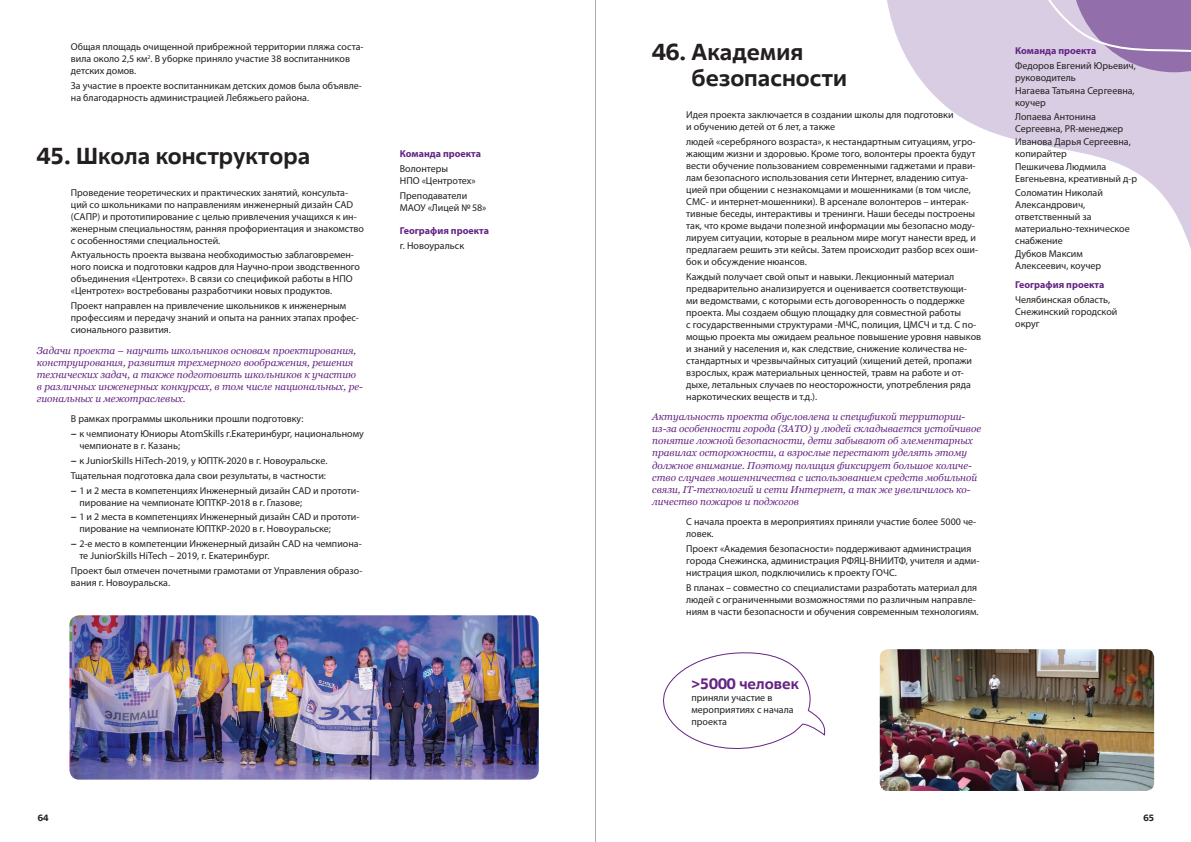
<style>
.page{position:relative;width:1191px;height:842px;background:#fff}
.page>*{position:absolute;margin:0;border:0;box-sizing:border-box;transform-origin:0 0}
.t1{font:700 23px/26px "Rosatom";color:#231f20}
.t2{font:700 15px "Rosatom";color:#642483}
.t3{font:10px/12px "Myriad Pro";color:#231f20}
.t4{font:italic 10px/12px "Georgia";color:#642483}
.t5{font:700 10px "Myriad Pro";color:#642483}
.t6{font:700 9px "Rosatom";color:#231f20}
.s1{font-weight:700}
</style>
<div class="page">
<svg style="left:887px;top:0;width:304px;height:249px"></svg>
<svg style="left:995px;top:0;width:196px;height:167px;background:#cebfda"></svg>
<img style="left:69px;top:615px;width:470px;height:165px">
<img style="left:879px;top:649px;width:275px;height:142px">
<svg style="left:663px;top:652px;width:163px;height:97px"></svg>
<hr style="left:595px;top:0;width:1px;height:842px;background:#a8a9ad">
<p class="t3" style="left:71px;top:41px;width:294px">Общая площадь очищенной прибрежной территории пляжа соста&shy;вила около 2,5 км<sup>2</sup>. В уборке приняло участие 38 воспитанников детских домов.</p>
<p class="t3" style="left:71px;top:79px;width:293px">За участие в проекте воспитанникам детских домов была объявле&shy;на благодарность администрацией Лебяжьего района.</p>
<h1 class="t1" style="left:37px;top:142px;width:275px">45. Школа конструктора</h1>
<p class="t3" style="left:71px;top:186px;width:295px">Проведение теоретических и практических занятий, консульта&shy;ций со школьниками по направлениям инженерный дизайн CAD (САПР) и прототипирование с целью привлечения учащихся к ин&shy;женерным специальностям, ранняя профориентация и знакомство с особенностями специальностей.</p>
<p class="t3" style="left:71px;top:249px;width:291px">Актуальность проекта вызвана необходимостью заблаговремен&shy;ного поиска и подготовки кадров для Научно-прои зводственного объединения «Центротех». В связи со спецификой работы в НПО «Центротех» востребованы разработчики новых продуктов.</p>
<p class="t3" style="left:71px;top:300px;width:290px">Проект направлен на привлечение школьников к инженерным профессиям и передачу знаний и опыта на ранних этапах профес&shy;сионального развития.</p>
<p class="t4" style="left:37px;top:344px;width:328px">Задачи проекта – научить школьников основам проектирования, конструирования, развития трехмерного воображения, решения технических задач, а также подготовить школьников к участию в различных инженерных конкурсах, в том числе национальных, ре&shy;гиональных и межотраслевых.</p>
<p class="t3" style="left:71px;top:411px;width:294px;line-height:14.8px">В рамках программы школьники прошли подготовку:<br><span class="s1">−</span> к чемпионату Юниоры AtomSkills г.Екатеринбург, национальному</p>
<p class="t3" style="left:71px;top:438px;width:290px;line-height:14.8px;text-indent:8px">чемпионате в г. Казань;<br><span class="s1">−</span> к JuniorSkills HiTech-2019, у ЮПТК-2020 в г. Новоуральске.<br>Тщательная подготовка дала свои результаты, в частности:<br><span class="s1">−</span> 1 и 2 места в компетенциях Инженерный дизайн CAD и прототи-</p>
<p class="t3" style="left:71px;top:495px;width:290px;line-height:14.8px;text-indent:8px">пирование на чемпионате ЮПТКР-2018 в г. Глазове;<br><span class="s1">−</span> 1 и 2 места в компетенциях Инженерный дизайн CAD и прототи-</p>
<p class="t3" style="left:71px;top:521px;width:292px;line-height:14.8px;text-indent:8px">пирование на чемпионате ЮПТКР-2020 в г. Новоуральске;<br><span class="s1">−</span> 2-е место в компетенции Инженерный дизайн CAD на чемпиона-</p>
<p class="t3" style="left:71px;top:548px;width:293px;line-height:14.8px;text-indent:8px">те JuniorSkills HiTech – 2019, г. Екатеринбург.<br>Проект был отмечен почетными грамотами от Управления образо-</p>
<p class="t3" style="left:71px;top:577px;width:101px">вания г. Новоуральска.</p>
<p class="t5" style="left:400px;top:147px;width:83px">Команда проекта</p>
<p class="t3" style="left:400px;top:163px;width:77px">Волонтеры<br>НПО «Центротех»</p>
<p class="t3" style="left:400px;top:189px;width:88px">Преподаватели<br>МАОУ «Лицей № 58»</p>
<p class="t5" style="left:400px;top:224px;width:91px">География проекта</p>
<p class="t3" style="left:400px;top:240px;width:66px">г. Новоуральск</p>
<h1 class="t1" style="left:691px;top:39px;width:157px;text-indent:-39px">46. Академия безопасности</h1>
<p class="t3" style="left:686px;top:109px;width:269px">Идея проекта заключается в создании школы для подготовки и обучению детей от 6 лет, а также</p>
<p class="t3" style="left:686px;top:136px;width:293px">людей «серебряного возраста», к нестандартным ситуациям, угро&shy;жающим жизни и здоровью. Кроме того, волонтеры проекта будут вести обучение пользованием современными гаджетами и прави&shy;лам безопасного использования сети Интернет, владению ситуа&shy;цией при общении с незнакомцами и мошенниками (в том числе, СМС- и интернет-мошенники). В арсенале волонтеров – интерак&shy;тивные беседы, интерактивы и тренинги. Наши беседы построены так, что кроме выдачи полезной информации мы безопасно моду&shy;лируем ситуации, которые в реальном мире могут нанести вред, и предлагаем решить эти кейсы. Затем происходит разбор всех оши&shy;бок и обсуждение нюансов.</p>
<p class="t3" style="left:686px;top:270px;width:296px">Каждый получает свой опыт и навыки. Лекционный материал предварительно анализируется и оценивается соответствующи&shy;ми ведомствами, с которыми есть договоренность о поддержке проекта. Мы создаем общую площадку для совместной работы<br>с государственными структурами -МЧС, полиция, ЦМСЧ и т.д. С по&shy;мощью проекта мы ожидаем реальное повышение уровня навыков и знаний у населения и, как следствие, снижение количества не&shy;стандартных и чрезвычайных ситуаций (хищений детей, пропажи взрослых, краж материальных ценностей, травм на работе и от&shy;дыхе, летальных случаев по неосторожности, употребления ряда наркотических веществ и т.д.).</p>
<p class="t4" style="left:652px;top:411px;width:330px">Актуальность проекта обусловлена и спецификой территории&shy;из-за особенности города (ЗАТО) у людей складывается устойчивое понятие ложной безопасности, дети забывают об элементарных правилах осторожности, а взрослые перестают уделять этому должное внимание. Поэтому полиция фиксирует большое количе&shy;ство случаев мошенничества с использованием средств мобильной связи, IT-технологий и сети Интернет, а так же увеличилось ко&shy;личество пожаров и поджогов</p>
<p class="t3" style="left:686px;top:515px;width:291px">С начала проекта в мероприятиях приняли участие более 5000 че&shy;ловек.</p>
<p class="t3" style="left:686px;top:542px;width:295px">Проект «Академия безопасности» поддерживают администрация города Снежинска, администрация РФЯЦ-ВНИИТФ, учителя и адми&shy;нистрация школ, подключились к проекту ГОЧС.</p>
<p class="t3" style="left:686px;top:581px;width:294px">В планах – совместно со специалистами разработать материал для людей с ограниченными возможностями по различным направле&shy;ниям в части безопасности и обучения современным технологиям.</p>
<h2 class="t2" style="left:691px;top:674px;width:109px">&gt;5000 человек</h2>
<p class="t3" style="left:691px;top:691px;width:104px">приняли участие в мероприятиях с начала проекта</p>
<p class="t5" style="left:1015px;top:44px;width:83px">Команда проекта</p>
<p class="t3" style="left:1015px;top:59px;width:122px">Федоров Евгений Юрьевич, руководитель</p>
<p class="t3" style="left:1015px;top:85px;width:121px">Нагаева Татьяна Сергеевна, коучер</p>
<p class="t3" style="left:1015px;top:110px;width:109px">Лопаева Антонина<br>Сергеевна, PR-менеджер</p>
<p class="t3" style="left:1015px;top:136px;width:117px">Иванова Дарья Сергеевна, копирайтер</p>
<p class="t3" style="left:1015px;top:161px;width:123px">Пешкичева Людмила<br>Евгеньевна, креативный д-р</p>
<p class="t3" style="left:1015px;top:186px;width:116px">Соломатин Николай<br>Александрович, ответственный за материально-техническое снабжение</p>
<p class="t3" style="left:1015px;top:248px;width:88px">Дубков Максим<br>Алексеевич, коучер</p>
<p class="t5" style="left:1015px;top:279px;width:91px">География проекта</p>
<p class="t3" style="left:1015px;top:294px;width:104px">Челябинская область,<br>Снежинский городской округ</p>
<p class="t6" style="left:38px;top:812px;width:12px">64</p>
<p class="t6" style="left:1143px;top:812px;width:12px">65</p>
</div>
